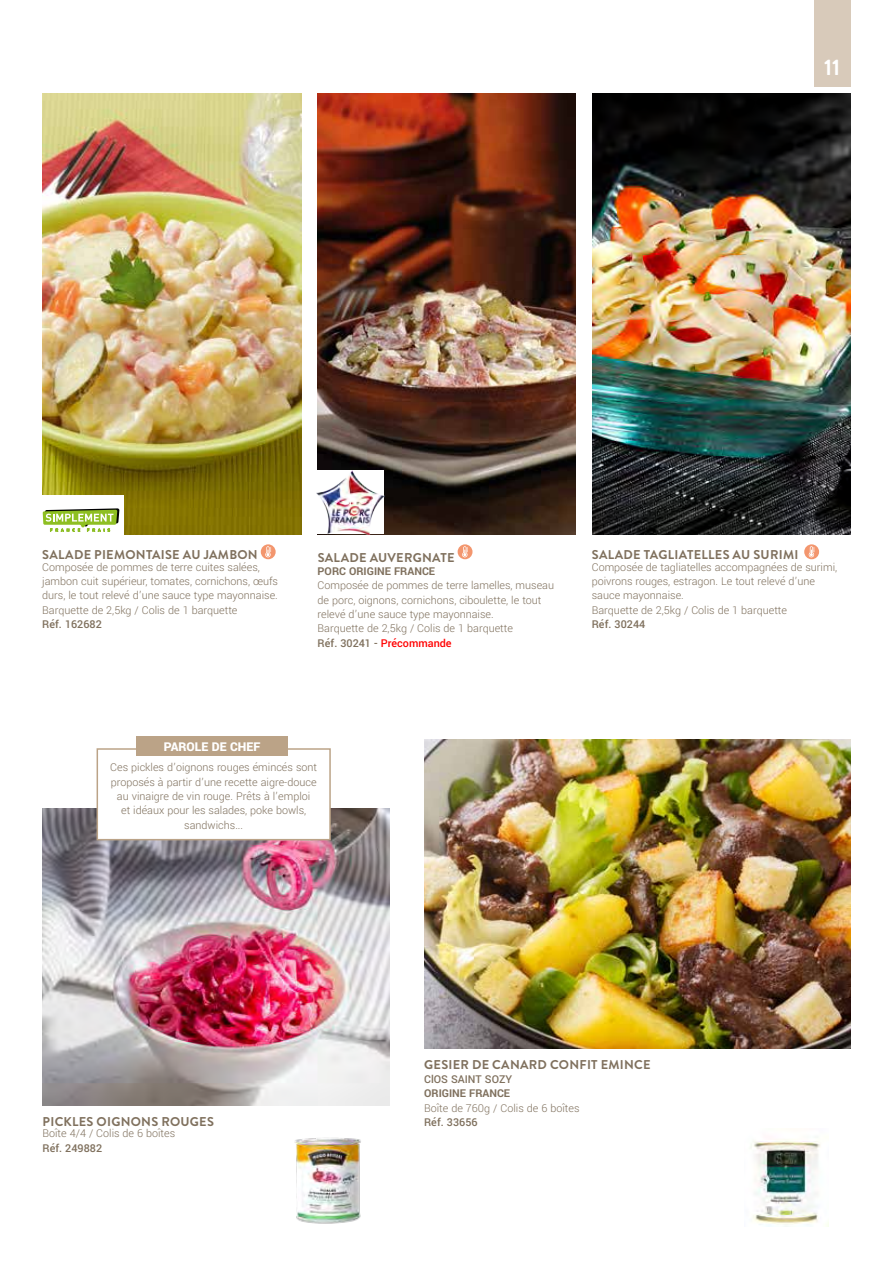
<style>
.page{position:relative;width:893px;height:1263px;background:#fff}
.page>*{position:absolute;margin:0;border:0;box-sizing:border-box;transform-origin:0 0}
.t1{font:700 22.5px "Brandon Grotesque";color:#fff}
.t2{font:900 13.5px "Yantramanav";color:#fff}
.t3{font:700 12.75px "Brandon Grotesque";letter-spacing:.02em;color:#7f705d}
.t4{font:300 12px/14.4px "Yantramanav";color:#7f705d}
.t5{font:500 12px "Yantramanav";color:#7f705d}
.t6{font:700 12px "Yantramanav";color:#7f705d}
.s1{font-weight:500}
.s2{font-weight:500;color:#f00}
</style>
<div class="page">
<img style="left:318px;top:94px;width:257px;height:440px">
<img style="left:43px;top:808px;width:346px;height:297px">
<div style="left:261px;top:544px;width:15px;height:15px;background:#f3966e;border-radius:50%"></div>
<svg style="left:265px;top:546px;width:6px;height:11px"></svg>
<img style="left:593px;top:94px;width:258px;height:440px">
<img style="left:424px;top:740px;width:427px;height:309px">
<div style="left:458px;top:544px;width:14px;height:15px;background:#f3966e;border-radius:50%"></div>
<svg style="left:462px;top:546px;width:6px;height:11px"></svg>
<svg style="left:804px;top:544px;width:15px;height:15px"></svg>
<svg style="left:809px;top:546px;width:6px;height:11px"></svg>
<img style="left:43px;top:94px;width:258px;height:440px">
<div style="left:40px;top:495px;width:84px;height:46px;background:#fff"></div>
<svg style="left:43px;top:508px;width:76px;height:24px"></svg>
<img style="left:317px;top:471px;width:67px;height:63px">
<div style="left:97px;top:749px;width:233px;height:91px;background:#fff"></div>
<div style="left:97px;top:748px;width:234px;height:92px;border:2px solid #bba387"></div>
<div style="left:137px;top:736px;width:151px;height:20px;background:#bba387"></div>
<img style="left:750px;top:1139px;width:78px;height:87px">
<img style="left:294px;top:1137px;width:67px;height:87px">
<div style="left:814px;top:0;width:36px;height:87px;background:#d8caba"></div>
<h1 class="t1" style="left:824px;top:51px;width:18px">11</h1>
<p class="t3" style="left:42px;top:546px;width:217px">SALADE PIEMONTAISE AU JAMBON</p>
<p class="t4" style="left:42px;top:560px;width:237px">Composée de pommes de terre cuites salées, jambon cuit supérieur, tomates, cornichons, œufs durs, le tout relevé d’une sauce type mayonnaise.<br>Barquette de 2,5kg / Colis de 1 barquette</p>
<p class="t5" style="left:42px;top:617px;width:61px">Réf. 162682</p>
<p class="t2" style="left:164px;top:738px;width:98px">PAROLE DE CHEF</p>
<p class="t3" style="left:318px;top:549px;width:138px">SALADE AUVERGNATE</p>
<p class="t6" style="left:318px;top:564px;width:119px">PORC ORIGINE FRANCE</p>
<p class="t4" style="left:318px;top:578px;width:238px">Composée de pommes de terre lamelles, museau de porc, oignons, cornichons, ciboulette, le tout relevé d’une sauce type mayonnaise.<br>Barquette de 2,5kg / Colis de 1 barquette<br><span class="s1">Réf. 30241 -</span> <span class="s2">Précommande</span></p>
<p class="t4" style="left:110px;top:760px;width:208px;text-align:center">Ces pickles d’oignons rouges émincés sont proposés à partir d’une recette aigre-douce au vinaigre de vin rouge. Prêts à l’emploi<br>et idéaux pour les salades, poke bowls, sandwichs...</p>
<p class="t3" style="left:592px;top:546px;width:208px">SALADE TAGLIATELLES AU SURIMI</p>
<p class="t4" style="left:592px;top:560px;width:247px">Composée de tagliatelles accompagnées de surimi, poivrons rouges, estragon. Le tout relevé d’une sauce mayonnaise.<br>Barquette de 2,5kg / Colis de 1 barquette</p>
<p class="t5" style="left:592px;top:617px;width:55px">Réf. 30244</p>
<p class="t3" style="left:43px;top:1112px;width:173px">PICKLES OIGNONS ROUGES</p>
<p class="t4" style="left:43px;top:1126px;width:134px">Boîte 4/4 / Colis de 6 boîtes</p>
<p class="t5" style="left:43px;top:1140px;width:61px">Réf. 249882</p>
<p class="t3" style="left:424px;top:1056px;width:228px">GESIER DE CANARD CONFIT EMINCE</p>
<p class="t5" style="left:424px;top:1072px;width:89px">ClOS SAINT SOZY</p>
<p class="t6" style="left:424px;top:1086px;width:88px">ORIGINE FRANCE</p>
<p class="t4" style="left:424px;top:1101px;width:157px">Boîte de 760g / Colis de 6 boîtes</p>
<p class="t5" style="left:424px;top:1115px;width:55px">Réf. 33656</p>
</div>
